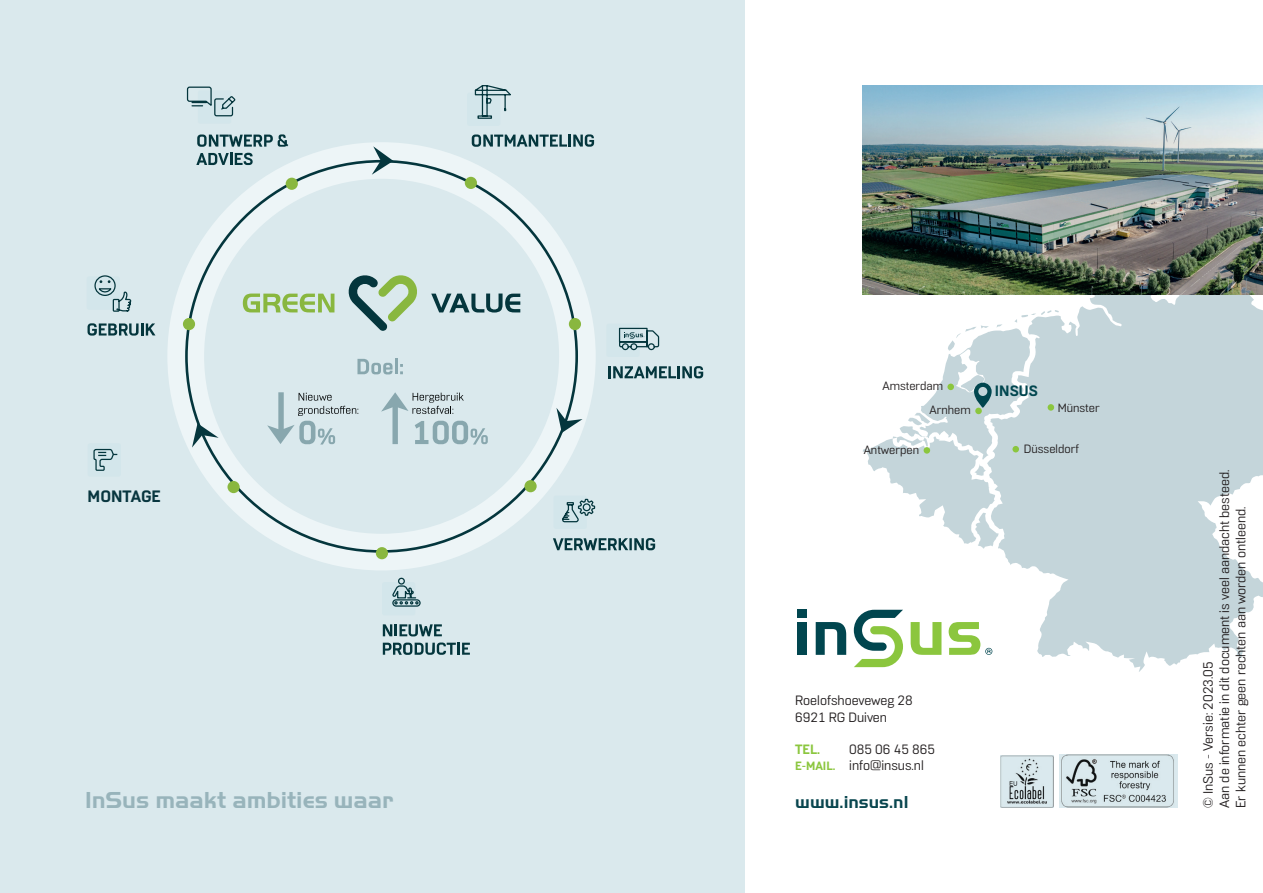
<style>
.page{position:relative;width:1263px;height:893px;background:#fff}
.page>*{position:absolute;margin:0;border:0;box-sizing:border-box;transform-origin:0 0}
.t1{font:700 24px "Handel Got D";color:#98b4bb}
.t2{font:700 18px "Handel Got D";color:#09464f}
.t3{font:700 16.5px "Normative Pro";color:#08363f}
.t4{font:700 15px "Normative Pro";color:#01464f}
.t5{font:13.5px/16.2px "Normative Pro";color:#231f20}
.t6{font:700 13.5px "Normative Pro";color:#8bc63e}
.t7{font:12px/24.3px "Normative Pro";color:#231f20}
.s1{font-weight:700;font-size:12px;color:#8bc63e}
</style>
<div class="page">
<div style="left:0;top:0;width:744px;height:893px;background:#dae9ed"></div>
<svg style="left:987px;top:294px;width:276px;height:378px;fill:#c4d5da"></svg>
<img style="left:863px;top:85px;width:400px;height:209px">
<img style="left:1060px;top:755px;width:118px;height:53px">
<img style="left:1000px;top:755px;width:53px;height:53px">
<svg style="left:863px;top:310px;width:196px;height:239px"></svg>
<svg style="left:816px;top:622px;width:30px;height:33px"></svg>
<svg style="left:911px;top:622px;width:30px;height:33px"></svg>
<svg style="left:854px;top:610px;width:49px;height:57px"></svg>
<div style="left:798px;top:610px;width:9px;height:8px;background:#01464f"></div>
<div style="left:798px;top:622px;width:9px;height:33px;background:#01464f"></div>
<svg style="left:949px;top:622px;width:43px;height:33px"></svg>
<svg style="left:167px;top:142px;width:429px;height:428px"></svg>
<svg style="left:347px;top:274px;width:72px;height:57px"></svg>
<svg style="left:243px;top:294px;width:91px;height:18px"></svg>
<svg style="left:431px;top:294px;width:89px;height:19px"></svg>
<div style="left:183px;top:318px;width:12px;height:12px;background:#89b73f;border-radius:50%"></div>
<svg style="left:472px;top:134px;width:122px;height:13px"></svg>
<svg style="left:197px;top:134px;width:91px;height:13px"></svg>
<svg style="left:196px;top:153px;width:57px;height:12px"></svg>
<div style="left:465px;top:177px;width:12px;height:12px;background:#89b73f;border-radius:50%"></div>
<div style="left:569px;top:318px;width:12px;height:12px;background:#89b73f;border-radius:50%"></div>
<div style="left:524px;top:480px;width:13px;height:12px;background:#89b73f;border-radius:50%"></div>
<div style="left:376px;top:547px;width:12px;height:12px;background:#89b73f;border-radius:50%"></div>
<div style="left:227px;top:481px;width:13px;height:12px;background:#89b73f;border-radius:50%"></div>
<svg style="left:608px;top:366px;width:95px;height:12px"></svg>
<svg style="left:553px;top:538px;width:102px;height:12px"></svg>
<svg style="left:383px;top:624px;width:59px;height:12px"></svg>
<svg style="left:383px;top:642px;width:87px;height:13px"></svg>
<svg style="left:88px;top:323px;width:67px;height:13px"></svg>
<div style="left:286px;top:178px;width:12px;height:12px;background:#89b73f;border-radius:50%"></div>
<div style="left:553px;top:496px;width:34px;height:33px;background:#d3e6eb;border-radius:2px"></div>
<svg style="left:562px;top:498px;width:34px;height:25px"></svg>
<div style="left:87px;top:276px;width:33px;height:34px;background:#d3e6eb;border-radius:2px"></div>
<svg style="left:94px;top:275px;width:38px;height:37px"></svg>
<div style="left:198px;top:90px;width:33px;height:34px;background:#d3e6eb;border-radius:2px"></div>
<svg style="left:186px;top:86px;width:50px;height:31px"></svg>
<svg style="left:372px;top:146px;width:21px;height:29px"></svg>
<svg style="left:556px;top:408px;width:26px;height:25px"></svg>
<svg style="left:192px;top:423px;width:27px;height:25px"></svg>
<div style="left:88px;top:443px;width:33px;height:34px;background:#d3e6eb;border-radius:2px"></div>
<svg style="left:93px;top:448px;width:25px;height:23px"></svg>
<div style="left:467px;top:93px;width:33px;height:33px;background:#d3e6eb;border-radius:2px"></div>
<svg style="left:474px;top:85px;width:37px;height:34px"></svg>
<div style="left:606px;top:324px;width:34px;height:33px;background:#d3e6eb;border-radius:2px"></div>
<svg style="left:618px;top:327px;width:42px;height:24px"></svg>
<div style="left:382px;top:582px;width:33px;height:33px;background:#d3e6eb;border-radius:2px"></div>
<svg style="left:391px;top:565px;width:30px;height:42px"></svg>
<svg style="left:415px;top:421px;width:73px;height:23px"></svg>
<div style="left:392px;top:398px;width:6px;height:46px;background:#88a7ae"></div>
<svg style="left:381px;top:392px;width:83px;height:22px"></svg>
<svg style="left:267px;top:393px;width:91px;height:51px"></svg>
<svg style="left:357px;top:359px;width:36px;height:16px"></svg>
<hr style="left:395px;top:358px;width:3px;height:16px;background:#88a7ae">
<svg style="left:400px;top:364px;width:3px;height:10px"></svg>
<p class="t3" style="left:88px;top:486px;width:74px">MONTAGE</p>
<p class="t7" style="left:929px;top:374px;width:43px;text-indent:-47px">Amsterdam<br>Arnhem</p>
<p class="t7" style="left:864px;top:438px;width:57px">Antwerpen</p>
<p class="t7" style="left:1024px;top:437px;width:57px">Düsseldorf</p>
<p class="t4" style="left:995px;top:382px;width:44px">INSUS</p>
<p class="t7" style="left:1058px;top:396px;width:44px">Münster</p>
<p class="t5" style="left:795px;top:693px;width:119px">Roelofshoeveweg 28<br>6921 RG Duiven</p>
<p class="t6" style="left:795px;top:741px;width:26px">TEL.</p>
<p class="t5" style="left:795px;top:741px;width:141px;text-indent:54px">085 06 45 865<br><span class="s1">E-MAIL.</span> info@insus.nl</p>
<h1 class="t1" style="left:85px;top:786px;width:310px">InSus maakt ambities waar</h1>
<h2 class="t2" style="left:795px;top:792px;width:115px">www.insus.nl</h2>
<p class="t5" style="left:1200px;top:808px;width:340px;rotate:-90deg">© InSus - Versie: 2023.05<br>Aan de informatie in dit document is veel aandacht besteed.<br>Er kunnen echter geen rechten aan worden ontleend.</p>
</div>
